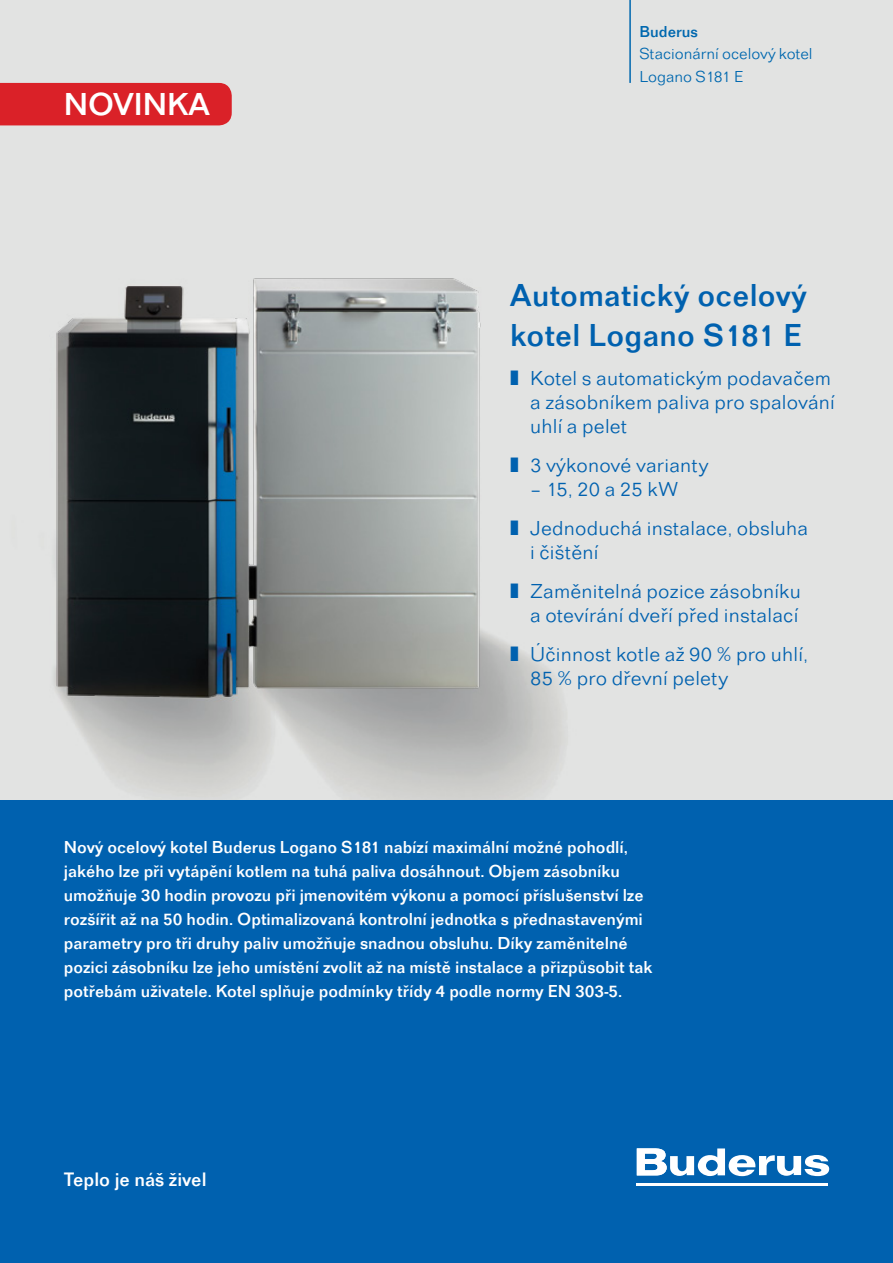
<style>
.page{position:relative;width:893px;height:1263px;background:#fff}
.page>*{position:absolute;margin:0;border:0;box-sizing:border-box;transform-origin:0 0}
.t1{font:500 33px/39.6px "Folio TOT";letter-spacing:.01em;color:#0061af}
.t2{font:500 33px "Folio TOT";color:#fff}
.t3{font:300 21px/39px "Folio TOT";letter-spacing:.01em;color:#0061af}
.t4{font:500 20.25px "Folio TOT";color:#fff}
.t5{font:500 18px/24px "Folio TOT";color:#fff}
.t6{font:300 16.5px/22.5px "Folio TOT";color:#0068af}
.t7{font:500 16.5px "Folio TOT";color:#0068af}
</style>
<div class="page">
<div style="left:0;top:0;width:893px;height:872px;background:#e2e3e2"></div>
<hr style="left:629px;top:0;width:2px;height:83px;background:#0068af">
<img style="left:54px;top:278px;width:510px;height:522px">
<div style="left:0;top:800px;width:893px;height:463px;background:#0061af"></div>
<hr style="left:637px;top:1183px;width:191px;height:2px;background:#fff">
<svg style="left:637px;top:1148px;width:192px;height:28px"></svg>
<div style="left:0;top:83px;width:232px;height:42px;background:#da2128"></div>
<h1 class="t2" style="left:64px;top:85px;width:148px">NOVINKA</h1>
<p class="t7" style="left:639px;top:22px;width:60px">Buderus</p>
<p class="t6" style="left:639px;top:42px;width:175px">Stacionární ocelový kotel<br>Logano S181 E</p>
<h1 class="t1" style="left:510px;top:276px;width:298px">Automatický ocelový kotel Logano S181 E</h1>
<p class="t3" style="left:530px;top:366px;width:306px;line-height:24px;text-indent:-20px">❚ Kotel s automatickým podavačem a zásobníkem paliva pro spalování uhlí a pelet</p>
<p class="t3" style="left:510px;top:445px;width:200px">❚ 3 výkonové varianty</p>
<p class="t3" style="left:510px;top:469px;width:299px;text-indent:20px">– 15, 20 a 25 kW<br>❚ Jednoduchá instalace, obsluha</p>
<p class="t3" style="left:510px;top:532px;width:292px;text-indent:20px">i čištění<br>❚ Zaměnitelná pozice zásobníku</p>
<p class="t3" style="left:510px;top:595px;width:299px;text-align:center">a otevírání dveří před instalací<br>❚ Účinnost kotle až 90 % pro uhlí,</p>
<p class="t3" style="left:530px;top:658px;width:200px">85 % pro dřevní pelety</p>
<p class="t5" style="left:64px;top:835px;width:590px">Nový ocelový kotel Buderus Logano S181 nabízí maximální možné pohodlí, jakého lze při vytápění kotlem na tuhá paliva dosáhnout. Objem zásobníku umožňuje 30 hodin provozu při jmenovitém výkonu a pomocí příslušenství lze rozšířit až na 50 hodin. Optimalizovaná kontrolní jednotka s přednastavenými parametry pro tři druhy paliv umožňuje snadnou obsluhu. Díky zaměnitelné pozici zásobníku lze jeho umístění zvolit až na místě instalace a přizpůsobit tak potřebám uživatele. Kotel splňuje podmínky třídy 4 podle normy EN 303-5.</p>
<p class="t4" style="left:64px;top:1167px;width:144px">Teplo je náš živel</p>
</div>
